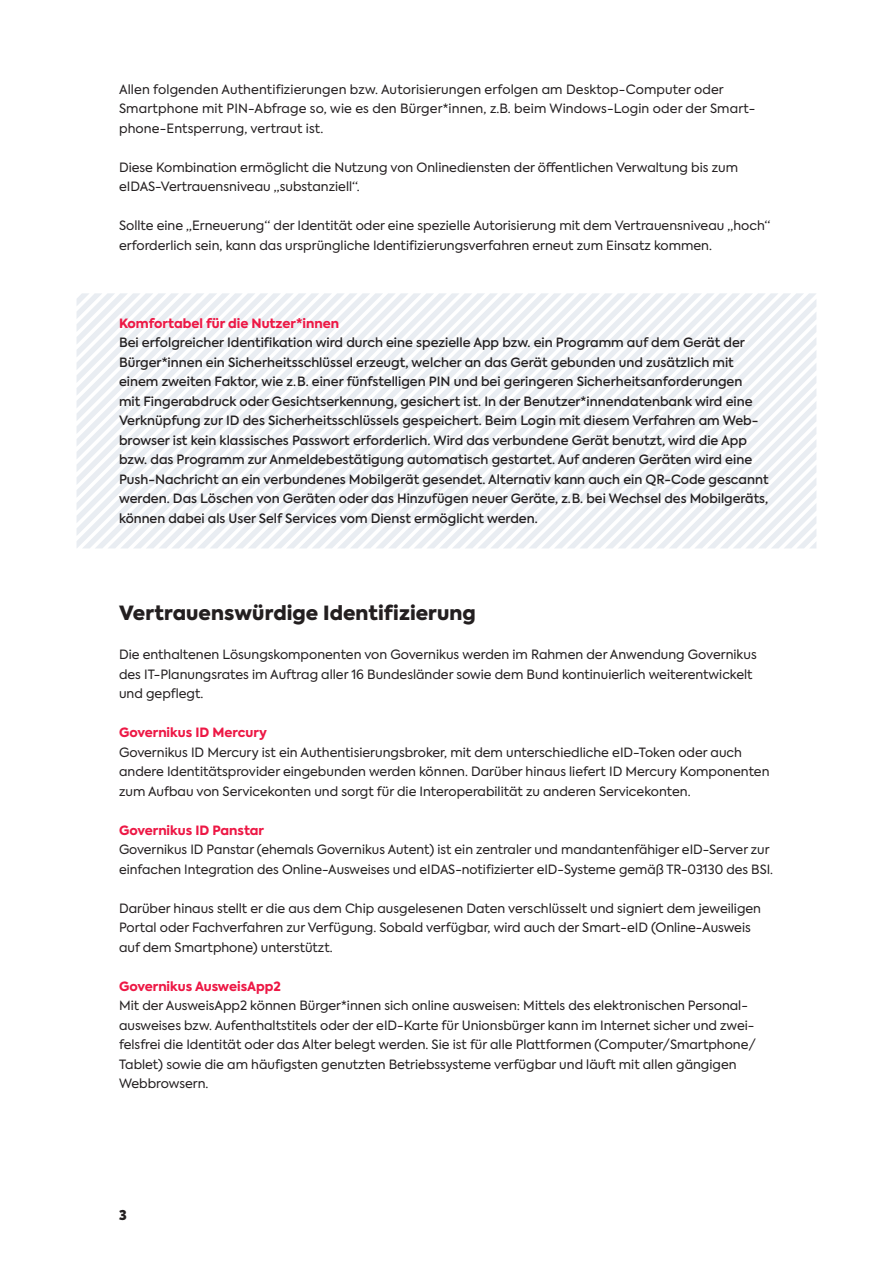
<style>
.page{position:relative;width:893px;height:1263px;background:#fff}
.page>*{position:absolute;margin:0;border:0;box-sizing:border-box;transform-origin:0 0}
.Zwischenheadline_1_1{font:900 19.5px "Axiforma";letter-spacing:.005em;color:#231f20}
.t1{font:900 13.5px "Axiforma";color:#231f20}
.Fließtext{font:12.75px/19.5px "Axiforma";color:#231f20}
.Fliesstext_Medium_Ka{font:500 12.75px/19.5px "Axiforma";color:#231f20}
.Zwischenheadline_2_8{font:12.75px/19.5px "Axiforma";color:#231f20}
.Zwischenheadline_2_8-2{font:800 12.75px "Axiforma";color:#ed1845}
</style>
<div class="page">
<svg style="left:82px;top:293px;width:13px;height:255px;fill:#eaeef2"></svg>
<svg style="left:95px;top:293px;width:12px;height:255px;fill:#eaeef3"></svg>
<svg style="left:107px;top:293px;width:13px;height:255px;fill:#eaeef2"></svg>
<svg style="left:120px;top:293px;width:13px;height:255px;fill:#eaeef2"></svg>
<svg style="left:133px;top:293px;width:13px;height:255px;fill:#eaeef2"></svg>
<svg style="left:146px;top:293px;width:13px;height:255px;fill:#eaeef3"></svg>
<svg style="left:159px;top:293px;width:12px;height:255px;fill:#eaeef2"></svg>
<svg style="left:171px;top:293px;width:13px;height:255px;fill:#eaeef2"></svg>
<svg style="left:184px;top:293px;width:11px;height:255px;fill:#eaeef3"></svg>
<svg style="left:207px;top:293px;width:13px;height:255px;fill:#eaeef2"></svg>
<svg style="left:220px;top:293px;width:13px;height:255px;fill:#eaeef2"></svg>
<svg style="left:233px;top:293px;width:13px;height:255px;fill:#eaeef2"></svg>
<svg style="left:246px;top:293px;width:12px;height:255px;fill:#eaeef2"></svg>
<svg style="left:258px;top:293px;width:13px;height:255px;fill:#eaeef2"></svg>
<svg style="left:271px;top:293px;width:13px;height:255px;fill:#eaedf2"></svg>
<svg style="left:284px;top:293px;width:13px;height:255px;fill:#eaedf2"></svg>
<svg style="left:297px;top:293px;width:12px;height:255px;fill:#eaeef2"></svg>
<svg style="left:309px;top:293px;width:13px;height:255px;fill:#eaedf2"></svg>
<svg style="left:322px;top:293px;width:494px;height:255px;fill:#eff2f5"></svg>
<svg style="left:335px;top:296px;width:481px;height:252px;fill:#eaedf2"></svg>
<svg style="left:348px;top:308px;width:468px;height:240px;fill:#eaedf2"></svg>
<svg style="left:360px;top:321px;width:456px;height:227px;fill:#eaeef2"></svg>
<svg style="left:373px;top:334px;width:443px;height:214px;fill:#eaedf2"></svg>
<svg style="left:386px;top:347px;width:76px;height:201px;fill:#eaedf2"></svg>
<svg style="left:399px;top:359px;width:63px;height:189px;fill:#eaedf2"></svg>
<svg style="left:411px;top:372px;width:51px;height:176px;fill:#eaedf2"></svg>
<svg style="left:424px;top:385px;width:38px;height:163px;fill:#eaeef2"></svg>
<svg style="left:437px;top:398px;width:25px;height:150px;fill:#eaedf2"></svg>
<svg style="left:450px;top:410px;width:12px;height:138px;fill:#eaeef3"></svg>
<svg style="left:462px;top:337px;width:354px;height:211px"></svg>
<p class="Fließtext" style="left:119px;top:79px;width:638px">Allen folgenden Authentifizierungen bzw. Autorisierungen erfolgen am Desktop-Computer oder<br>Smartphone mit PIN-Abfrage so, wie es den Bürger*innen, z.B. beim Windows-Login oder der Smart&shy;phone-Entsperrung, vertraut ist.</p>
<p class="Fließtext" style="left:119px;top:157px;width:620px">Diese Kombination ermöglicht die Nutzung von Onlinediensten der öffentlichen Verwaltung bis zum eIDAS-Vertrauensniveau „substanziell“.</p>
<p class="Fließtext" style="left:119px;top:216px;width:653px">Sollte eine „Erneuerung“ der Identität oder eine spezielle Autorisierung mit dem Vertrauensniveau „hoch“ erforderlich sein, kann das ursprüngliche Identifizierungsverfahren erneut zum Einsatz kommen.</p>
<p class="Zwischenheadline_2_8-2" style="left:119px;top:314px;width:222px">Komfortabel für die Nutzer*innen</p>
<p class="Fliesstext_Medium_Ka" style="left:119px;top:333px;width:651px">Bei erfolgreicher Identifikation wird durch eine spezielle App bzw. ein Programm auf dem Gerät der Bürger*innen ein Sicherheitsschlüssel erzeugt, welcher an das Gerät gebunden und zusätzlich mit einem zweiten Faktor, wie z. B. einer fünfstelligen PIN und bei geringeren Sicherheitsanforderungen<br>mit Fingerabdruck oder Gesichtserkennung, gesichert ist. In der Benutzer*innendatenbank wird eine Verknüpfung zur ID des Sicherheitsschlüssels gespeichert. Beim Login mit diesem Verfahren am Web&shy;browser ist kein klassisches Passwort erforderlich. Wird das verbundene Gerät benutzt, wird die App bzw. das Programm zur Anmeldebestätigung automatisch gestartet. Auf anderen Geräten wird eine Push-Nachricht an ein verbundenes Mobilgerät gesendet. Alternativ kann auch ein QR-Code gescannt werden. Das Löschen von Geräten oder das Hinzufügen neuer Geräte, z. B. bei Wechsel des Mobilgeräts, können dabei als User Self Services vom Dienst ermöglicht werden.</p>
<p class="Zwischenheadline_1_1" style="left:119px;top:599px;width:358px">Vertrauenswürdige Identifizierung</p>
<p class="Fließtext" style="left:119px;top:645px;width:639px">Die enthaltenen Lösungskomponenten von Governikus werden im Rahmen der Anwendung Governikus des IT-Planungsrates im Auftrag aller 16 Bundesländer sowie dem Bund kontinuierlich weiterentwickelt und gepflegt.</p>
<p class="Zwischenheadline_2_8-2" style="left:119px;top:724px;width:149px">Governikus ID Mercury</p>
<p class="Zwischenheadline_2_8" style="left:119px;top:742px;width:652px">Governikus ID Mercury ist ein Authentisierungsbroker, mit dem unterschiedliche eID-Token oder auch andere Identitätsprovider eingebunden werden können. Darüber hinaus liefert ID Mercury Komponenten zum Aufbau von Servicekonten und sorgt für die Interoperabilität zu anderen Servicekonten.</p>
<p class="Zwischenheadline_2_8-2" style="left:119px;top:821px;width:147px">Governikus ID Panstar</p>
<p class="Fließtext" style="left:119px;top:840px;width:655px">Governikus ID Panstar (ehemals Governikus Autent) ist ein zentraler und mandantenfähiger eID-Server zur einfachen Integration des Online-Ausweises und eIDAS-notifizierter eID-Systeme gemäß TR-03130 des BSI.</p>
<p class="Fließtext" style="left:119px;top:898px;width:643px">Darüber hinaus stellt er die aus dem Chip ausgelesenen Daten verschlüsselt und signiert dem jeweiligen<br>Portal oder Fachverfahren zur Verfügung. Sobald verfügbar, wird auch der Smart-eID (Online-Ausweis auf dem Smartphone) unterstützt.</p>
<p class="Zwischenheadline_2_8-2" style="left:119px;top:977px;width:164px">Governikus AusweisApp2</p>
<p class="Fließtext" style="left:119px;top:996px;width:639px">Mit der AusweisApp2 können Bürger*innen sich online ausweisen: Mittels des elektronischen Personal&shy;ausweises bzw. Aufenthaltstitels oder der eID-Karte für Unionsbürger kann im Internet sicher und zwei&shy;felsfrei die Identität oder das Alter belegt werden. Sie ist für alle Plattformen (Computer/Smartphone/ Tablet) sowie die am häufigsten genutzten Betriebssysteme verfügbar und läuft mit allen gängigen Webbrowsern.</p>
<p class="t1" style="left:119px;top:1206px;width:9px">3</p>
</div>
